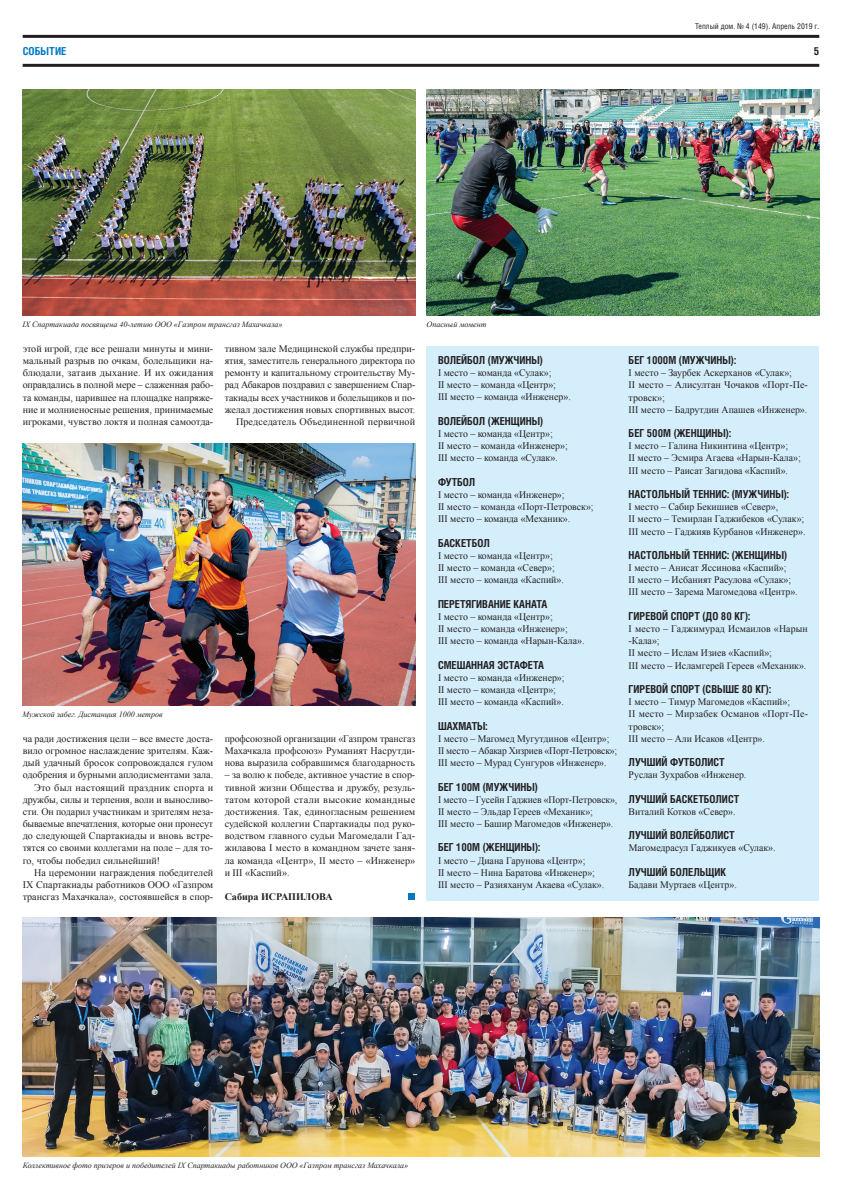
<style>
.page{position:relative;width:842px;height:1191px;background:#fff}
.page>*{position:absolute;margin:0;border:0;box-sizing:border-box;transform-origin:0 0}
.t1{font:700 11px "Helios Cond";color:#231f20}
.t2{font:700 11px "Helios Cond";letter-spacing:.005em;color:#0079c2}
.t3{font:10px/12.2px "Times New Roman";color:#231f20}
.t4{font:10px "Times New Roman";letter-spacing:.02em;color:#231f20}
.t5{font:700 10px "Times New Roman";color:#231f20}
.t6{font:italic 8px "Times New Roman";color:#231f20}
.t7{font:8px "Helios Cond";color:#231f20}
</style>
<div class="page">
<hr style="left:23px;top:35px;width:796px;height:3px;background:#231f20">
<hr style="left:23px;top:64px;width:600px;height:3px;background:#231f20">
<hr style="left:623px;top:64px;width:196px;height:3px;background:#231f20">
<div style="left:408px;top:893px;width:7px;height:7px;background:#0079c2"></div>
<img style="left:23px;top:917px;width:796px;height:239px">
<img style="left:23px;top:443px;width:392px;height:262px">
<img style="left:427px;top:90px;width:392px;height:225px">
<img style="left:23px;top:90px;width:392px;height:225px">
<div style="left:427px;top:346px;width:392px;height:554px;background:#d4effb"></div>
<p class="t2" style="left:23px;top:45px;width:45px">СОБЫТИЕ</p>
<p class="t7" style="left:695px;top:21px;width:126px">Теплый дом. № 4 (149). Апрель 2019 г.</p>
<p class="t1" style="left:814px;top:45px;width:7px">5</p>
<p class="t6" style="left:23px;top:319px;width:262px">IX Спартакиада посвящена 40-летию ООО «Газпром трансгаз Махачкала»</p>
<p class="t6" style="left:427px;top:319px;width:61px">Опасный момент</p>
<p class="t3" style="left:23px;top:342px;width:192px;text-align:justify">этой игрой, где все решали минуты и мини&shy;мальный разрыв по очкам, болельщики на&shy;блюдали, затаив дыхание. И их ожидания оправдались в полной мере – слаженная рабо&shy;та команды, царившее на площадке напряже&shy;ние и молниеносные решения, принимаемые игроками, чувство локтя и полная самоотда-</p>
<p class="t3" style="left:225px;top:342px;width:192px;text-align:right">тивном зале Медицинской службы предпри&shy;ятия, заместитель генерального директора по ремонту и капитальному строительству Му&shy;рад Абакаров поздравил с завершением Спар&shy;такиады всех участников и болельщиков и по&shy;желал достижения новых спортивных высот.<br>Председатель Объединенной первичной</p>
<p class="t6" style="left:23px;top:709px;width:141px">Мужской забег. Дистанция 1000 метров</p>
<p class="t3" style="left:23px;top:732px;width:192px">ча ради достижения цели – все вместе доста-</p>
<p class="t3" style="left:23px;top:744px;width:192px">вило огромное наслаждение зрителям. Каж-</p>
<p class="t3" style="left:23px;top:756px;width:192px">дый удачный бросок сопровождался гулом</p>
<p class="t3" style="left:23px;top:768px;width:192px">одобрения и бурными аплодисментами зала.</p>
<p class="t4" style="left:34px;top:780px;width:181px">Это был настоящий праздник спорта и</p>
<p class="t3" style="left:23px;top:793px;width:192px">дружбы, силы и терпения, воли и выносливо-</p>
<p class="t3" style="left:23px;top:805px;width:192px">сти. Он подарил участникам и зрителям неза-</p>
<p class="t3" style="left:23px;top:817px;width:192px">бываемые впечатления, которые они пронесут</p>
<p class="t3" style="left:23px;top:829px;width:192px">до следующей Спартакиады и вновь встре-</p>
<p class="t3" style="left:23px;top:842px;width:192px">тятся со своими коллегами на поле – для то-</p>
<p class="t3" style="left:23px;top:854px;width:139px">го, чтобы победил сильнейший!</p>
<p class="t3" style="left:34px;top:866px;width:181px">На церемонии награждения победителей</p>
<p class="t3" style="left:23px;top:878px;width:192px">IX Спартакиады работников ООО «Газпром</p>
<p class="t3" style="left:23px;top:890px;width:192px">трансгаз Махачкала», состоявшейся в спор-</p>
<p class="t3" style="left:225px;top:732px;width:192px;text-align:justify">профсоюзной организации «Газпром трансгаз Махачкала профсоюз» Руманият Насрутди&shy;нова выразила собравшимся благодарность</p>
<p class="t3" style="left:225px;top:768px;width:192px;text-align:justify">– за волю к победе, активное участие в спор&shy;тивной жизни Общества и дружбу, резуль&shy;татом которой стали высокие командные достижения. Так, единогласным решением судейской коллегии Спартакиады под руко&shy;водством главного судьи Магомедали Гад&shy;жилавова I место в командном зачете заня&shy;ла команда «Центр», II место – «Инженер» и III «Каспий».</p>
<p class="t5" style="left:225px;top:890px;width:109px">Сабира ИСРАПИЛОВА</p>
<p class="t1" style="left:438px;top:353px;width:107px">ВОЛЕЙБОЛ (МУЖЧИНЫ)</p>
<p class="t3" style="left:438px;top:366px;width:134px">I место – команда «Сулак»;<br>II место – команда «Центр»;<br>III место – команда «Инженер».</p>
<p class="t1" style="left:438px;top:414px;width:107px">ВОЛЕЙБОЛ (ЖЕНЩИНЫ)</p>
<p class="t3" style="left:438px;top:427px;width:131px">I место – команда «Центр»;<br>II место – команда «Инженер»;<br>III место – команда «Сулак».</p>
<p class="t1" style="left:438px;top:475px;width:39px">ФУТБОЛ</p>
<p class="t3" style="left:438px;top:488px;width:157px">I место – команда «Инженер»;<br>II место – команда «Порт-Петровск»;<br>III место – команда «Механик».</p>
<p class="t1" style="left:438px;top:536px;width:53px">БАСКЕТБОЛ</p>
<p class="t3" style="left:438px;top:549px;width:127px">I место – команда «Центр»;<br>II место – команда «Север»;<br>III место – команда «Каспий».</p>
<p class="t1" style="left:438px;top:597px;width:111px">ПЕРЕТЯГИВАНИЕ КАНАТА</p>
<p class="t3" style="left:438px;top:610px;width:148px">I место – команда «Центр»;<br>II место – команда «Инженер»;<br>III место – команда «Нарын-Кала».</p>
<p class="t1" style="left:438px;top:658px;width:107px">СМЕШАННАЯ ЭСТАФЕТА</p>
<p class="t3" style="left:438px;top:671px;width:128px">I место – команда «Инженер»;<br>II место – команда «Центр»;<br>III место – команда «Каспий».</p>
<p class="t1" style="left:438px;top:719px;width:51px">ШАХМАТЫ:</p>
<p class="t3" style="left:438px;top:732px;width:181px">I место – Магомед Мугутдинов «Центр»;<br>II место – Абакар Хизриев «Порт-Петровск»;<br>III место – Мурад Сунгуров «Инженер».</p>
<p class="t1" style="left:438px;top:780px;width:101px">БЕГ 100М (МУЖЧИНЫ)</p>
<p class="t3" style="left:438px;top:793px;width:181px">I место – Гусейн Гаджиев «Порт-Петровск»,<br>II место – Эльдар Гереев «Механик»;<br>III место – Башир Магомедов «Инженер».</p>
<p class="t1" style="left:438px;top:841px;width:104px">БЕГ 100М (ЖЕНЩИНЫ):</p>
<p class="t3" style="left:438px;top:854px;width:168px">I место – Диана Гарунова «Центр»;<br>II место – Нина Баратова «Инженер»;<br>III место – Разияханум Акаева «Сулак».</p>
<p class="t1" style="left:629px;top:353px;width:109px">БЕГ 1000М (МУЖЧИНЫ):</p>
<p class="t3" style="left:629px;top:366px;width:181px">I место – Заурбек Аскерханов «Сулак»;<br>II место – Алисултан Чочаков «Порт-Пе&shy;тровск»;<br>III место – Бадрутдин Апашев «Инженер».</p>
<p class="t1" style="left:629px;top:426px;width:104px">БЕГ 500М (ЖЕНЩИНЫ):</p>
<p class="t3" style="left:629px;top:439px;width:174px">I место – Галина Никинтина «Центр»;<br>II место – Эсмира Агаева «Нарын-Кала»;<br>III место – Раисат Загидова «Каспий».</p>
<p class="t1" style="left:629px;top:487px;width:162px">НАСТОЛЬНЫЙ ТЕННИС: (МУЖЧИНЫ):</p>
<p class="t3" style="left:629px;top:500px;width:178px">I место – Сабир Бекишиев «Север»,<br>II место – Темирлан Гаджибеков «Сулак»;<br>III место – Гаджияв Курбанов «Инженер».</p>
<p class="t1" style="left:629px;top:548px;width:160px">НАСТОЛЬНЫЙ ТЕННИС: (ЖЕНЩИНЫ)</p>
<p class="t3" style="left:629px;top:561px;width:171px">I место – Анисат Яссинова «Каспий»;<br>II место – Исбаният Расулова «Сулак»;<br>III место – Зарема Магомедова «Центр».</p>
<p class="t1" style="left:629px;top:609px;width:123px">ГИРЕВОЙ СПОРТ (ДО 80 КГ):</p>
<p class="t3" style="left:629px;top:622px;width:181px">I место – Гаджимурад Исмаилов «Нарын -Кала»;<br>II место – Ислам Изиев «Каспий»;<br>III место – Исламгерей Гереев «Механик».</p>
<p class="t1" style="left:629px;top:682px;width:144px">ГИРЕВОЙ СПОРТ (СВЫШЕ 80 КГ):</p>
<p class="t3" style="left:629px;top:695px;width:181px">I место – Тимур Магомедов «Каспий»;<br>II место – Мирзабек Османов «Порт-Пе&shy;тровск»;<br>III место – Али Исаков «Центр».</p>
<p class="t1" style="left:629px;top:755px;width:98px">ЛУЧШИЙ ФУТБОЛИСТ</p>
<p class="t3" style="left:629px;top:768px;width:119px">Руслан Зухрабов «Инженер.</p>
<p class="t1" style="left:629px;top:792px;width:112px">ЛУЧШИЙ БАСКЕТБОЛИСТ</p>
<p class="t3" style="left:629px;top:805px;width:108px">Виталий Котков «Север».</p>
<p class="t1" style="left:629px;top:828px;width:108px">ЛУЧШИЙ ВОЛЕЙБОЛИСТ</p>
<p class="t3" style="left:629px;top:842px;width:148px">Магомедрасул Гаджикуев «Сулак».</p>
<p class="t1" style="left:629px;top:865px;width:99px">ЛУЧШИЙ БОЛЕЛЬЩИК</p>
<p class="t3" style="left:629px;top:878px;width:110px">Бадави Муртаев «Центр».</p>
<p class="t6" style="left:23px;top:1160px;width:387px">Коллективное фото призеров и победителей IX Спартакиады работников ООО «Газпром трансгаз Махачкала»</p>
</div>
